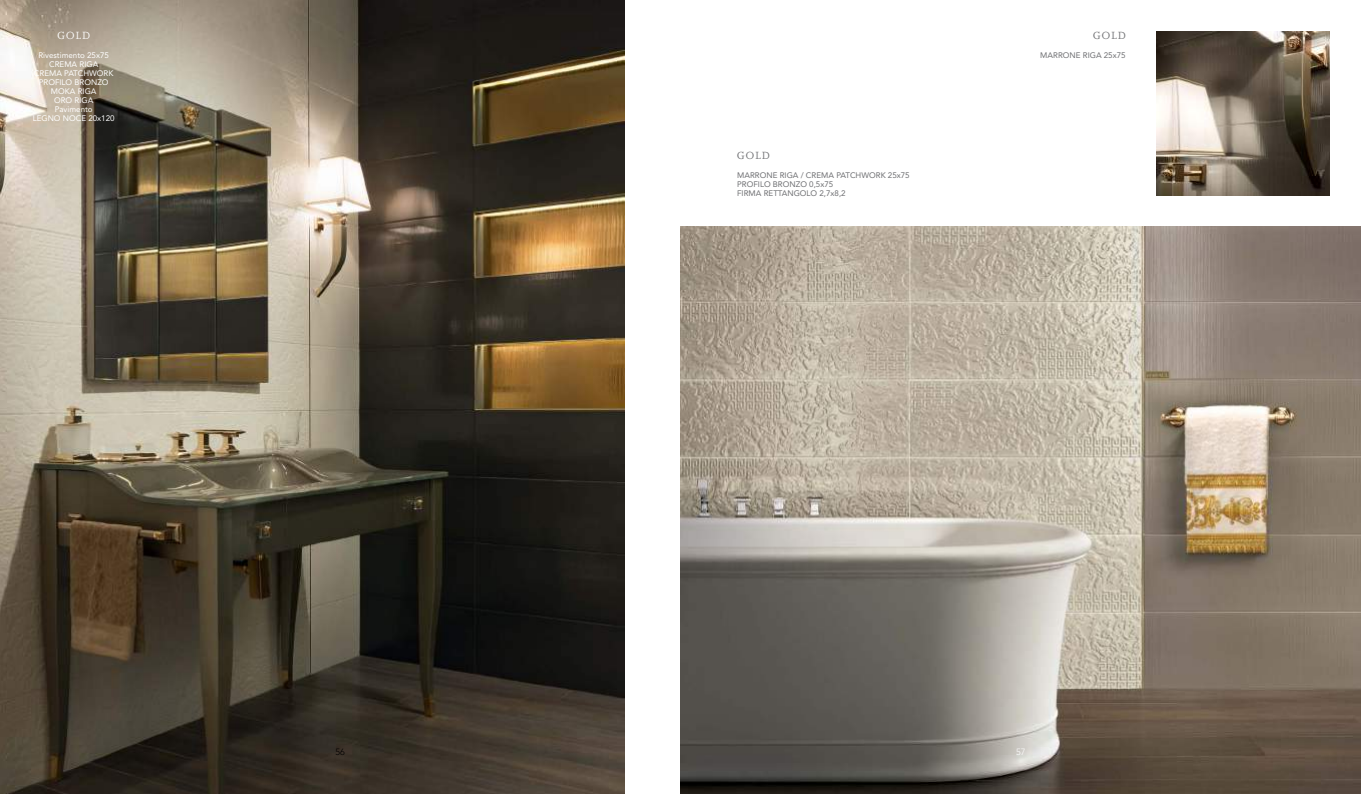
<style>
.page{position:relative;width:1361px;height:794px;background:#fff}
.page>*{position:absolute;margin:0;border:0;box-sizing:border-box;transform-origin:0 0}
.t1{font:12px "Joanna MT Std";letter-spacing:.1em;color:#6d6e71}
.t2{font:12px "Joanna MT Std";color:#fff}
.t3{font:300 9px "Avenir LT Std";color:#000}
.t4{font:300 9px "Avenir LT Std";color:#fff}
.t5{font:8px/9px "Avenir LT Std";color:#fff;text-align:center}
.t6{font:8px/9px "Avenir LT Std";color:#6d6e71}
</style>
<div class="page">
<img style="left:0;top:0;width:624px;height:794px">
<img style="left:1157px;top:31px;width:172px;height:165px">
<img style="left:680px;top:227px;width:681px;height:567px">
<h1 class="t2" style="left:57px;top:29px;width:34px">GOLD</h1>
<p class="t5" style="left:33px;top:50px;width:83px">Rivestimento 25x75<br>CREMA RIGA<br>CREMA PATCHWORK<br>PROFILO BRONZO<br>MOKA RIGA<br>ORO RIGA<br>Pavimento<br>LEGNO NOCE 20x120</p>
<h1 class="t1" style="left:737px;top:149px;width:34px">GOLD</h1>
<p class="t6" style="left:737px;top:170px;width:174px">MARRONE RIGA / CREMA PATCHWORK 25x75<br>PROFILO BRONZO 0,5x75<br>FIRMA RETTANGOLO 2,7x8,2</p>
<h1 class="t1" style="left:1093px;top:29px;width:34px">GOLD</h1>
<p class="t6" style="left:1040px;top:50px;width:87px">MARRONE RIGA 25x75</p>
<p class="t3" style="left:335px;top:747px;width:11px">56</p>
<p class="t4" style="left:1016px;top:747px;width:11px">57</p>
</div>
